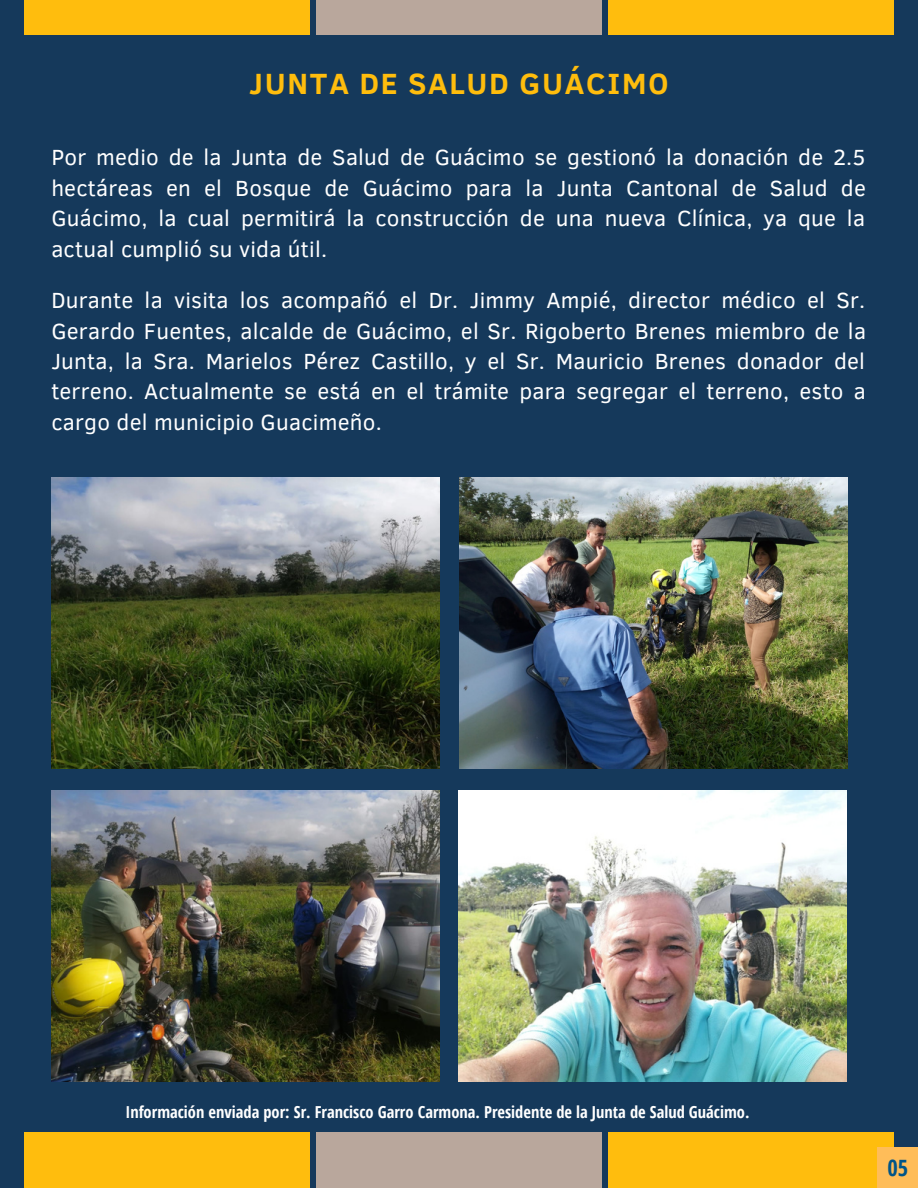
<style>
.page{position:relative;width:918px;height:1188px;background:#15395b}
.page>*{position:absolute;margin:0;border:0;box-sizing:border-box;transform-origin:0 0}
.t1{font:700 30px "Clear Sans";letter-spacing:.06em;color:#ffbd0d}
.t2{font:22.5px/30.3px "Clear Sans";letter-spacing:.01em;color:#fff;text-align:justify}
.t3{font:700 22.5px "Open Sans Condensed";color:#058}
.t4{font:700 16.5px "Open Sans Condensed";color:#fff}
</style>
<div class="page">
<div style="left:24px;top:0;width:285px;height:35px;background:#ffbd0d"></div>
<div style="left:316px;top:0;width:285px;height:35px;background:#b9a79c"></div>
<div style="left:608px;top:0;width:286px;height:35px;background:#ffbd0d"></div>
<div style="left:24px;top:1132px;width:285px;height:56px;background:#ffbd0d"></div>
<div style="left:316px;top:1132px;width:285px;height:56px;background:#b9a79c"></div>
<div style="left:608px;top:1132px;width:286px;height:56px;background:#ffbd0d"></div>
<div style="left:878px;top:1148px;width:40px;height:40px;background:#ffbd59"></div>
<img style="left:51px;top:477px;width:388px;height:291px">
<img style="left:459px;top:477px;width:388px;height:292px">
<img style="left:51px;top:790px;width:388px;height:291px">
<img style="left:459px;top:790px;width:388px;height:291px">
<h1 class="t1" style="left:249px;top:62px;width:420px">JUNTA DE SALUD GUÁCIMO</h1>
<p class="t2" style="left:51px;top:141px;width:816px">Por medio de la Junta de Salud de Guácimo se gestionó la donación de 2.5 hectáreas en el Bosque de Guácimo para la Junta Cantonal de Salud de Guácimo, la cual permitirá la construcción de una nueva Clínica, ya que la actual cumplió su vida útil.</p>
<p class="t2" style="left:51px;top:284px;width:816px">Durante la visita los acompañó el Dr. Jimmy Ampié, director médico el Sr.<br>Gerardo Fuentes, alcalde de Guácimo, el Sr. Rigoberto Brenes miembro de la Junta, la Sra. Marielos Pérez Castillo, y el Sr. Mauricio Brenes donador del terreno. Actualmente se está en el trámite para segregar el terreno, esto a cargo del municipio Guacimeño.</p>
<p class="t4" style="left:125px;top:1100px;width:626px">Información enviada por: Sr. Francisco Garro Carmona. Presidente de la Junta de Salud Guácimo.</p>
<p class="t3" style="left:887px;top:1152px;width:22px">05</p>
</div>
